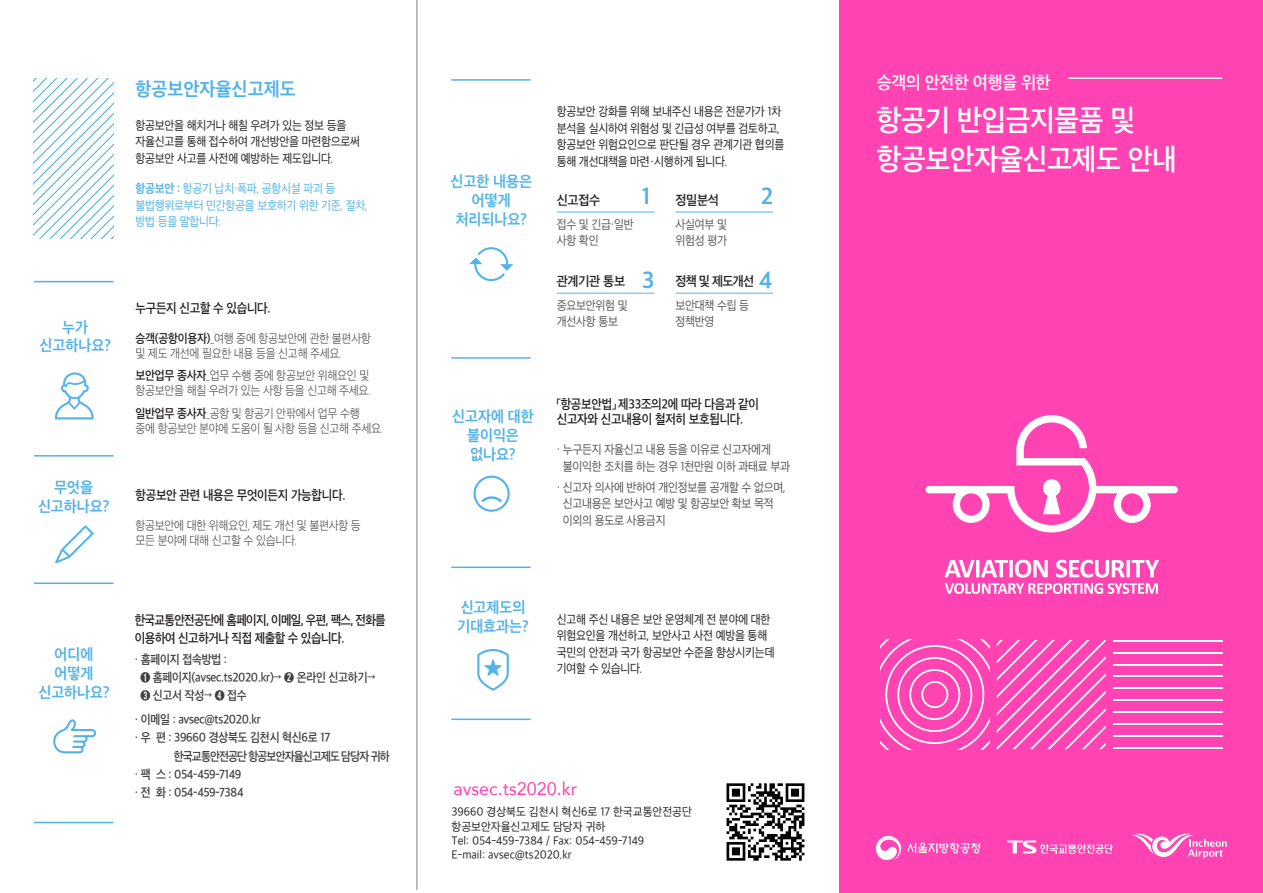
<style>
.page{position:relative;width:1263px;height:893px;background:#fff}
.page>*{position:absolute;margin:0;border:0;box-sizing:border-box;transform-origin:0 0}
.t1{font:600 30px/39px "Apple SD Gothic Neo";letter-spacing:-.01em;color:#fff;scale:.95 1}
.t2{font:700 24px "Apple SD Gothic Neo";color:#53b3e8;scale:.95 1}
.t3{font:700 19.5px "Apple SD Gothic Neo";color:#53b3e8;scale:.95 1}
.t4{font:18px "Avenir";color:#ff43b3}
.t5{font:600 18px "Apple SD Gothic Neo";letter-spacing:-.01em;color:#fff;scale:.95 1}
.t6{font:700 15.75px/18.8px "Apple SD Gothic Neo";color:#53b3e8;text-align:center;scale:.95 1}
.t7{font:600 13.5px/15px "Apple SD Gothic Neo";letter-spacing:-.02em;color:#231f20;scale:.9 1}
.t8{font:600 13.5px/18px "Apple SD Gothic Neo";letter-spacing:-.05em;color:#231f20;scale:.9 1}
.t9{font:600 13.5px "Apple SD Gothic Neo";letter-spacing:-.02em;color:#231f20;scale:.95 1}
.t10{font:12.75px/16.5px "Apple SD Gothic Neo";letter-spacing:-.02em;color:#231f20;scale:.9 1}
.t11{font:200 12.75px/15px "Apple SD Gothic Neo";letter-spacing:-.02em;color:#3e3e3f;scale:.9 1}
.t12{font:600 12.75px/18px "Apple SD Gothic Neo";letter-spacing:-.02em;color:#3e3e3f;scale:.9 1}
.t13{font:12.75px/16.5px "Apple SD Gothic Neo";letter-spacing:-.02em;color:#535355;scale:.9 1}
.t14{font:12.75px/16.5px "Apple SD Gothic Neo";letter-spacing:-.02em;color:#53b3e8;scale:.9 1}
.t15{font:12.75px/16.5px "Apple SD Gothic Neo";letter-spacing:-.02em;color:#57585a;scale:.9 1}
.t16{font:600 12.75px "Apple SD Gothic Neo";letter-spacing:-.075em;color:#3e3e3f;scale:.9 1}
.t17{font:12px/14.2px "Apple SD Gothic Neo";color:#231f20;scale:.95 1}
.s1{font-weight:700}
.s2{font-weight:600;color:#231f20}
</style>
<div class="page">
<div style="left:840px;top:0;width:423px;height:893px;background:#ff43b3"></div>
<hr style="left:417px;top:0;width:1px;height:890px;background:#808180">
<svg style="left:997px;top:640px;width:109px;height:109px"></svg>
<svg style="left:880px;top:640px;width:109px;height:109px"></svg>
<hr style="left:1113px;top:711px;width:109px;height:2px;background:#fff">
<hr style="left:1113px;top:699px;width:109px;height:2px;background:#fff">
<hr style="left:1113px;top:723px;width:109px;height:2px;background:#fff">
<hr style="left:1113px;top:735px;width:109px;height:2px;background:#fff">
<hr style="left:1113px;top:747px;width:109px;height:2px;background:#fff">
<hr style="left:1113px;top:687px;width:109px;height:2px;background:#fff">
<hr style="left:1113px;top:676px;width:109px;height:1px;background:#fff">
<hr style="left:1113px;top:664px;width:109px;height:1px;background:#fff">
<hr style="left:1113px;top:652px;width:109px;height:1px;background:#fff">
<hr style="left:1113px;top:640px;width:109px;height:1px;background:#fff">
<hr style="left:1068px;top:77px;width:154px;height:2px;background:#fff">
<svg style="left:925px;top:415px;width:253px;height:117px"></svg>
<svg style="left:945px;top:560px;width:214px;height:34px"></svg>
<svg style="left:1007px;top:840px;width:106px;height:14px"></svg>
<svg style="left:1132px;top:833px;width:95px;height:25px"></svg>
<svg style="left:876px;top:836px;width:25px;height:24px"></svg>
<svg style="left:907px;top:842px;width:73px;height:12px"></svg>
<hr style="left:451px;top:357px;width:80px;height:2px;background:#53b3e8">
<hr style="left:451px;top:567px;width:80px;height:1px;background:#53b3e8">
<hr style="left:451px;top:719px;width:80px;height:1px;background:#53b3e8">
<svg style="left:473px;top:476px;width:37px;height:36px"></svg>
<svg style="left:477px;top:649px;width:32px;height:42px"></svg>
<hr style="left:451px;top:79px;width:80px;height:2px;background:#53b3e8">
<hr style="left:34px;top:822px;width:79px;height:1px;background:#53b3e8">
<svg style="left:53px;top:719px;width:43px;height:34px"></svg>
<hr style="left:34px;top:582px;width:79px;height:2px;background:#53b3e8">
<hr style="left:34px;top:281px;width:79px;height:1px;background:#53b3e8">
<hr style="left:34px;top:455px;width:79px;height:2px;background:#53b3e8">
<svg style="left:55px;top:525px;width:39px;height:38px"></svg>
<svg style="left:55px;top:372px;width:39px;height:47px"></svg>
<svg style="left:469px;top:247px;width:44px;height:34px"></svg>
<hr style="left:557px;top:212px;width:97px;height:1px;background:#53b3e8">
<hr style="left:675px;top:212px;width:98px;height:1px;background:#53b3e8">
<hr style="left:675px;top:293px;width:98px;height:1px;background:#53b3e8">
<hr style="left:557px;top:293px;width:97px;height:1px;background:#53b3e8">
<img style="left:726px;top:783px;width:79px;height:78px">
<svg style="left:34px;top:78px;width:79px;height:161px"></svg>
<h3 class="t3" style="left:135px;top:78px;width:170px">항공보안자율신고제도</h3>
<p class="t10" style="left:135px;top:118px;width:251px">항공보안을 해치거나 해칠 우려가 있는 정보 등을 자율신고를 통해 접수하여 개선방안을 마련함으로써 항공보안 사고를 사전에 예방하는 제도입니다.</p>
<p class="t14" style="left:135px;top:181px;width:260px"><span class="s1">항공보안 :</span> 항공기 납치·폭파, 공항시설 파괴 등 불법행위로부터 민간항공을 보호하기 위한 기준, 절차, 방법 등을 말합니다.</p>
<p class="t6" style="left:40px;top:319px;width:76px">누가 신고하나요?</p>
<p class="t6" style="left:38px;top:479px;width:76px">무엇을 신고하나요?</p>
<p class="t7" style="left:135px;top:301px;width:152px">누구든지 신고할 수 있습니다.</p>
<p class="t11" style="left:135px;top:331px;width:263px"><span class="s2">승객(공항이용자)</span>_여행 중에 항공보안에 관한 불편사항 및 제도 개선에 필요한 내용 등을 신고해 주세요.</p>
<p class="t11" style="left:135px;top:369px;width:263px"><span class="s2">보안업무 종사자</span>_업무 수행 중에 항공보안 위해요인 및 항공보안을 해칠 우려가 있는 사항 등을 신고해 주세요.</p>
<p class="t11" style="left:135px;top:406px;width:277px"><span class="s2">일반업무 종사자</span>_공항 및 항공기 안팎에서 업무 수행<br>중에 항공보안 분야에 도움이 될 사항 등을 신고해 주세요.</p>
<p class="t7" style="left:135px;top:488px;width:235px">항공보안 관련 내용은 무엇이든지 가능합니다.</p>
<p class="t11" style="left:135px;top:518px;width:252px">항공보안에 대한 위해요인, 제도 개선 및 불편사항 등 모든 분야에 대해 신고할 수 있습니다.</p>
<p class="t6" style="left:38px;top:646px;width:76px">어디에 어떻게 신고하나요?</p>
<p class="t8" style="left:135px;top:612px;width:280px">한국교통안전공단에 홈페이지, 이메일, 우편, 팩스, 전화를 이용하여 신고하거나 직접 제출할 수 있습니다.</p>
<p class="t12" style="left:140px;top:652px;width:263px;text-indent:-6px">· 홈페이지 접속방법 :<br>➊ 홈페이지(avsec.ts2020.kr)→ ➋ 온라인 신고하기→<br>➌ 신고서 작성→ ➍ 접수</p>
<p class="t12" style="left:135px;top:712px;width:142px">· 이메일 : avsec@ts2020.kr</p>
<p class="t12" style="left:135px;top:730px;width:219px">· 우 편 : 39660 경상북도 김천시 혁신6로 17</p>
<p class="t16" style="left:174px;top:749px;width:241px">한국교통안전공단 항공보안자율신고제도 담당자 귀하</p>
<p class="t12" style="left:135px;top:766px;width:120px">· 팩 스 : 054-459-7149</p>
<p class="t12" style="left:135px;top:784px;width:122px">· 전 화 : 054-459-7384</p>
<p class="t6" style="left:450px;top:173px;width:87px">신고한 내용은 어떻게 처리되나요?</p>
<p class="t10" style="left:557px;top:104px;width:254px">항공보안 강화를 위해 보내주신 내용은 전문가가 1차 분석을 실시하여 위험성 및 긴급성 여부를 검토하고, 항공보안 위험요인으로 판단될 경우 관계기관 협의를 통해 개선대책을 마련ㆍ시행하게 됩니다.</p>
<p class="t9" style="left:557px;top:193px;width:47px">신고접수</p>
<h2 class="t2" style="left:642px;top:184px;width:11px">1</h2>
<h2 class="t2" style="left:761px;top:184px;width:14px">2</h2>
<p class="t9" style="left:675px;top:193px;width:47px">정밀분석</p>
<p class="t15" style="left:557px;top:216px;width:87px">접수 및 긴급·일반 사항 확인</p>
<p class="t15" style="left:675px;top:216px;width:59px">사실여부 및 위험성 평가</p>
<h2 class="t2" style="left:642px;top:267px;width:14px">3</h2>
<h2 class="t2" style="left:759px;top:267px;width:16px">4</h2>
<p class="t9" style="left:557px;top:274px;width:73px">관계기관 통보</p>
<p class="t9" style="left:675px;top:274px;width:85px">정책 및 제도개선</p>
<p class="t15" style="left:557px;top:298px;width:80px">중요보안위험 및 개선사항 통보</p>
<p class="t15" style="left:675px;top:298px;width:83px">보안대책 수립 등 정책반영</p>
<p class="t6" style="left:452px;top:408px;width:87px">신고자에 대한 불이익은 없나요?</p>
<p class="t7" style="left:557px;top:397px;width:226px">「항공보안법」 제33조의2에 따라 다음과 같이 신고자와 신고내용이 철저히 보호됩니다.</p>
<p class="t13" style="left:563px;top:442px;width:254px;text-indent:-6px">· 누구든지 자율신고 내용 등을 이유로 신고자에게 불이익한 조치를 하는 경우 1천만원 이하 과태료 부과</p>
<p class="t13" style="left:563px;top:480px;width:249px;text-indent:-6px">· 신고자 의사에 반하여 개인정보를 공개할 수 없으며, 신고내용은 보안사고 예방 및 항공보안 확보 목적 이외의 용도로 사용금지</p>
<p class="t6" style="left:457px;top:599px;width:76px;text-align:left">신고제도의 기대효과는?</p>
<p class="t10" style="left:557px;top:611px;width:243px">신고해 주신 내용은 보안 운영체계 전 분야에 대한 위험요인을 개선하고, 보안사고 사전 예방을 통해 국민의 안전과 국가 항공보안 수준을 향상시키는데 기여할 수 있습니다.</p>
<h3 class="t4" style="left:453px;top:774px;width:125px">avsec.ts2020.kr</h3>
<p class="t17" style="left:451px;top:806px;width:255px">39660 경상북도 김천시 혁신6로 17 한국교통안전공단 항공보안자율신고제도 담당자 귀하<br>Tel: 054-459-7384 / Fax: 054-459-7149<br>E-mail: avsec@ts2020.kr</p>
<h3 class="t5" style="left:877px;top:73px;width:185px">승객의 안전한 여행을 위한</h3>
<h1 class="t1" style="left:877px;top:102px;width:317px">항공기 반입금지물품 및 항공보안자율신고제도 안내</h1>
</div>
